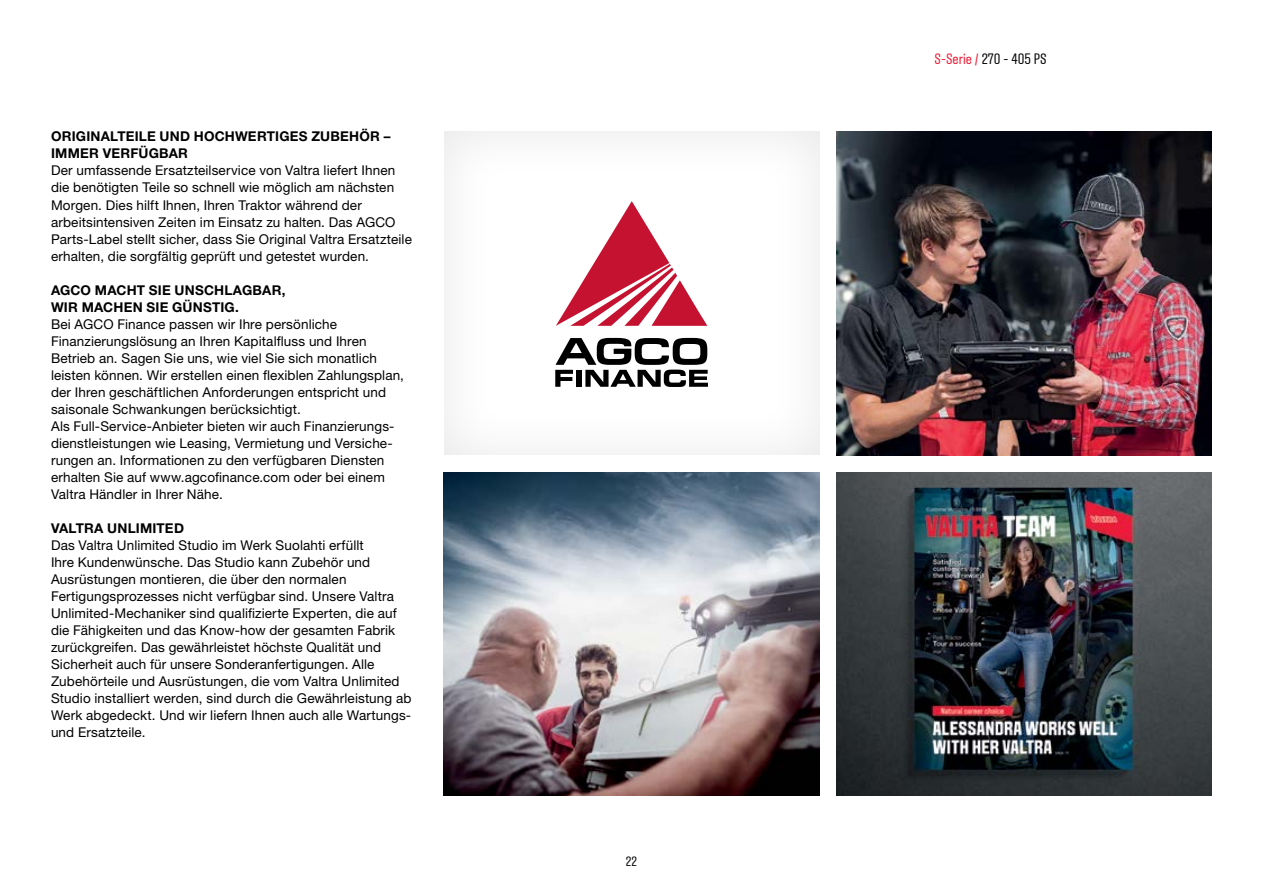
<style>
.page{position:relative;width:1263px;height:893px;background:#fff}
.page>*{position:absolute;margin:0;border:0;box-sizing:border-box;transform-origin:0 0}
.t1{font:15px "VALTRA Aveny T";color:#000}
.t2{font:13.5px/17px "Helvetica Neue LT Std";letter-spacing:.01em;color:#000}
.t3{font:700 13.5px/17px "Helvetica Neue LT Std";letter-spacing:.015em;color:#000}
.t4{font:13.5px "VALTRA Aveny T";color:#000}
.s1{color:#ed1b35}
</style>
<div class="page">
<div style="left:431px;top:120px;width:400px;height:336px;background:#000;opacity:.1"></div>
<img style="left:836px;top:132px;width:376px;height:323px">
<img style="left:836px;top:472px;width:376px;height:323px">
<img style="left:444px;top:472px;width:375px;height:323px">
<p class="t3" style="left:51px;top:128px;width:341px">ORIGINALTEILE UND HOCHWERTIGES ZUBEHÖR –<br>IMMER VERFÜGBAR</p>
<p class="t2" style="left:51px;top:162px;width:362px">Der umfassende Ersatzteilservice von Valtra liefert Ihnen die benötigten Teile so schnell wie möglich am nächsten Morgen. Dies hilft Ihnen, Ihren Traktor während der arbeitsintensiven Zeiten im Einsatz zu halten. Das AGCO Parts-Label stellt sicher, dass Sie Original Valtra Ersatzteile erhalten, die sorgfältig geprüft und getestet wurden.</p>
<p class="t3" style="left:51px;top:281px;width:236px">AGCO MACHT SIE UNSCHLAGBAR,<br>WIR MACHEN SIE GÜNSTIG.</p>
<p class="t2" style="left:51px;top:315px;width:354px">Bei AGCO Finance passen wir Ihre persönliche Finanzierungslösung an Ihren Kapitalfluss und Ihren Betrieb an. Sagen Sie uns, wie viel Sie sich monatlich leisten können. Wir erstellen einen flexiblen Zahlungsplan, der Ihren geschäftlichen Anforderungen entspricht und saisonale Schwankungen berücksichtigt.<br>Als Full-Service-Anbieter bieten wir auch Finanzierungs&shy;dienstleistungen wie Leasing, Vermietung und Versiche&shy;rungen an. Informationen zu den verfügbaren Diensten erhalten Sie auf www.agcofinance.com oder bei einem Valtra Händler in Ihrer Nähe.</p>
<p class="t3" style="left:51px;top:519px;width:134px">VALTRA UNLIMITED</p>
<p class="t2" style="left:51px;top:536px;width:362px">Das Valtra Unlimited Studio im Werk Suolahti erfüllt<br>Ihre Kundenwünsche. Das Studio kann Zubehör und Ausrüstungen montieren, die über den normalen Fertigungsprozesses nicht verfügbar sind. Unsere Valtra Unlimited-Mechaniker sind qualifizierte Experten, die auf die Fähigkeiten und das Know-how der gesamten Fabrik zurückgreifen. Das gewährleistet höchste Qualität und Sicherheit auch für unsere Sonderanfertigungen. Alle Zubehörteile und Ausrüstungen, die vom Valtra Unlimited Studio installiert werden, sind durch die Gewährleistung ab Werk abgedeckt. Und wir liefern Ihnen auch alle Wartungs&shy;und Ersatzteile.</p>
<p class="t4" style="left:626px;top:852px;width:13px">22</p>
<p class="t1" style="left:934px;top:49px;width:114px"><span class="s1">S-Serie /</span> 270 - 405 PS</p>
</div>
